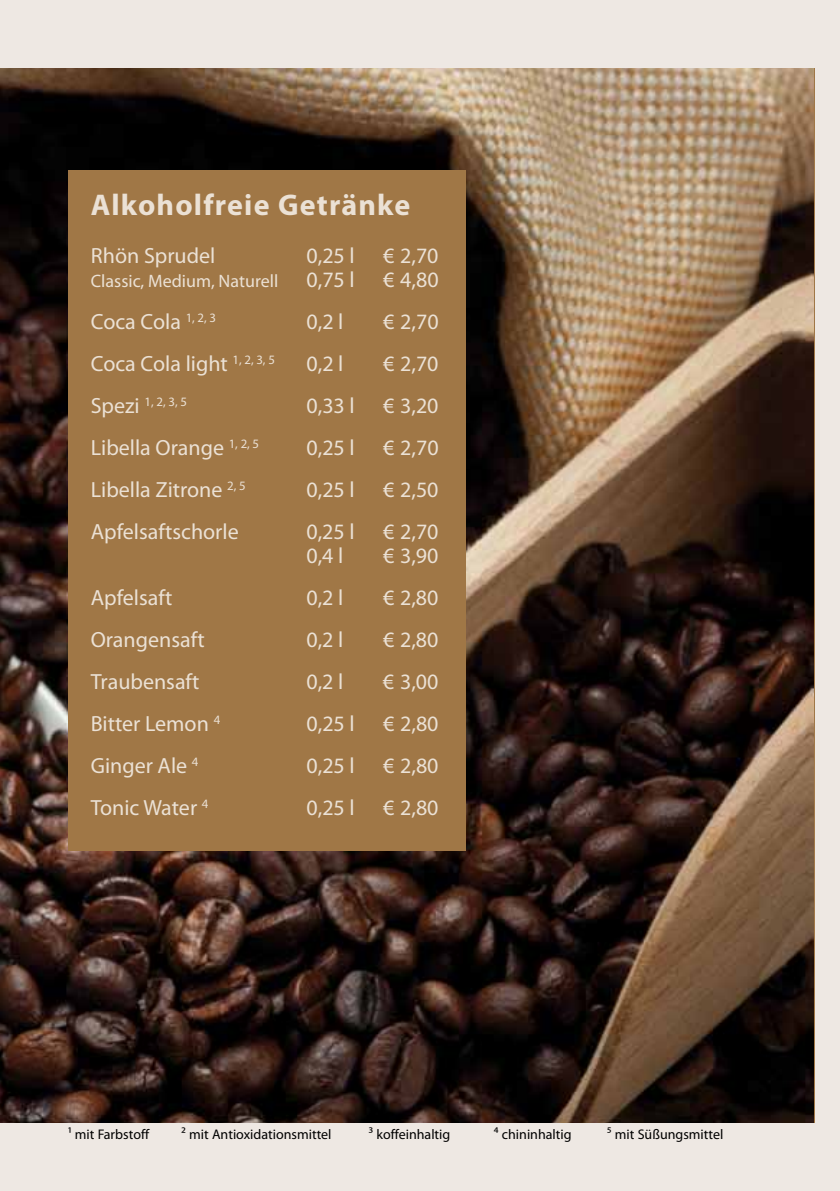
<style>
.page{position:relative;width:840px;height:1191px;background:#fff}
.page>*{position:absolute;margin:0;border:0;box-sizing:border-box;transform-origin:0 0}
.t1{font:700 30px "Myriad Pro";letter-spacing:.04em;color:#ebe1d5}
.t2{font:22px "Myriad Pro";color:#ebe1d5}
.t3{font:18px "Myriad Pro";color:#ebe1d5}
.t4{font:14px "Myriad Pro";color:#000}
.t5{font:12.8px "Myriad Pro";color:#ebe1d5}
.s1{font-size:22px}
</style>
<div class="page">
<div style="left:0;top:0;width:839px;height:1191px;background:#eee8e3"></div>
<img style="left:0;top:68px;width:812px;height:1055px">
<div style="left:68px;top:170px;width:397px;height:680px;background:#a07746"></div>
<h1 class="t1" style="left:91px;top:186px;width:321px">Alkoholfreie Getränke</h1>
<p class="t2" style="left:91px;top:242px;width:126px">Rhön Sprudel</p>
<p class="t2" style="left:306px;top:242px;width:50px">0,25 l</p>
<p class="t2" style="left:383px;top:242px;width:57px">€ 2,70</p>
<p class="t3" style="left:91px;top:270px;width:189px">Classic, Medium, Naturell</p>
<p class="t2" style="left:306px;top:266px;width:50px">0,75 l</p>
<p class="t2" style="left:383px;top:266px;width:57px">€ 4,80</p>
<p class="t2" style="left:91px;top:308px;width:127px">Coca Cola <sup>1,</sup> <sup>2,</sup> <sup>3</sup></p>
<p class="t2" style="left:306px;top:308px;width:38px">0,2 l</p>
<p class="t2" style="left:383px;top:308px;width:57px">€ 2,70</p>
<p class="t2" style="left:91px;top:350px;width:185px">Coca Cola light <sup>1,</sup> <sup>2,</sup> <sup>3,</sup> <sup>5</sup></p>
<p class="t2" style="left:306px;top:350px;width:38px">0,2 l</p>
<p class="t2" style="left:383px;top:350px;width:57px">€ 2,70</p>
<p class="t5" style="left:91px;top:394px;width:98px"><span class="s1">Spezi</span> 1, 2, 3, 5</p>
<p class="t2" style="left:306px;top:392px;width:50px">0,33 l</p>
<p class="t2" style="left:383px;top:392px;width:57px">€ 3,20</p>
<p class="t2" style="left:91px;top:434px;width:170px">Libella Orange <sup>1,</sup> <sup>2,</sup> <sup>5</sup></p>
<p class="t2" style="left:306px;top:434px;width:50px">0,25 l</p>
<p class="t2" style="left:383px;top:434px;width:57px">€ 2,70</p>
<p class="t2" style="left:91px;top:476px;width:156px">Libella Zitrone <sup>2,</sup> <sup>5</sup></p>
<p class="t2" style="left:306px;top:476px;width:50px">0,25 l</p>
<p class="t2" style="left:383px;top:476px;width:57px">€ 2,50</p>
<p class="t2" style="left:91px;top:518px;width:149px">Apfelsaftschorle</p>
<p class="t2" style="left:306px;top:518px;width:50px">0,25 l</p>
<p class="t2" style="left:383px;top:518px;width:57px">€ 2,70</p>
<p class="t2" style="left:306px;top:542px;width:38px">0,4 l</p>
<p class="t2" style="left:383px;top:542px;width:57px">€ 3,90</p>
<p class="t2" style="left:91px;top:584px;width:83px">Apfelsaft</p>
<p class="t2" style="left:306px;top:584px;width:38px">0,2 l</p>
<p class="t2" style="left:383px;top:584px;width:57px">€ 2,80</p>
<p class="t2" style="left:91px;top:626px;width:115px">Orangensaft</p>
<p class="t2" style="left:306px;top:626px;width:38px">0,2 l</p>
<p class="t2" style="left:383px;top:626px;width:57px">€ 2,80</p>
<p class="t2" style="left:91px;top:668px;width:110px">Traubensaft</p>
<p class="t2" style="left:306px;top:668px;width:38px">0,2 l</p>
<p class="t2" style="left:383px;top:668px;width:57px">€ 3,00</p>
<p class="t2" style="left:91px;top:710px;width:131px">Bitter Lemon <sup>4</sup></p>
<p class="t2" style="left:306px;top:710px;width:50px">0,25 l</p>
<p class="t2" style="left:383px;top:710px;width:57px">€ 2,80</p>
<p class="t2" style="left:91px;top:752px;width:109px">Ginger Ale <sup>4</sup></p>
<p class="t2" style="left:306px;top:752px;width:50px">0,25 l</p>
<p class="t2" style="left:383px;top:752px;width:57px">€ 2,80</p>
<p class="t2" style="left:91px;top:794px;width:119px">Tonic Water <sup>4</sup></p>
<p class="t2" style="left:306px;top:794px;width:50px">0,25 l</p>
<p class="t2" style="left:383px;top:794px;width:57px">€ 2,80</p>
<p class="t4" style="left:68px;top:1125px;width:83px">¹ mit Farbstoff</p>
<p class="t4" style="left:181px;top:1125px;width:151px">² mit Antioxidationsmittel</p>
<p class="t4" style="left:368px;top:1125px;width:83px">³ koffeinhaltig</p>
<p class="t4" style="left:493px;top:1125px;width:79px">⁴ chininhaltig</p>
<p class="t4" style="left:607px;top:1125px;width:118px">⁵ mit Süßungsmittel</p>
</div>
